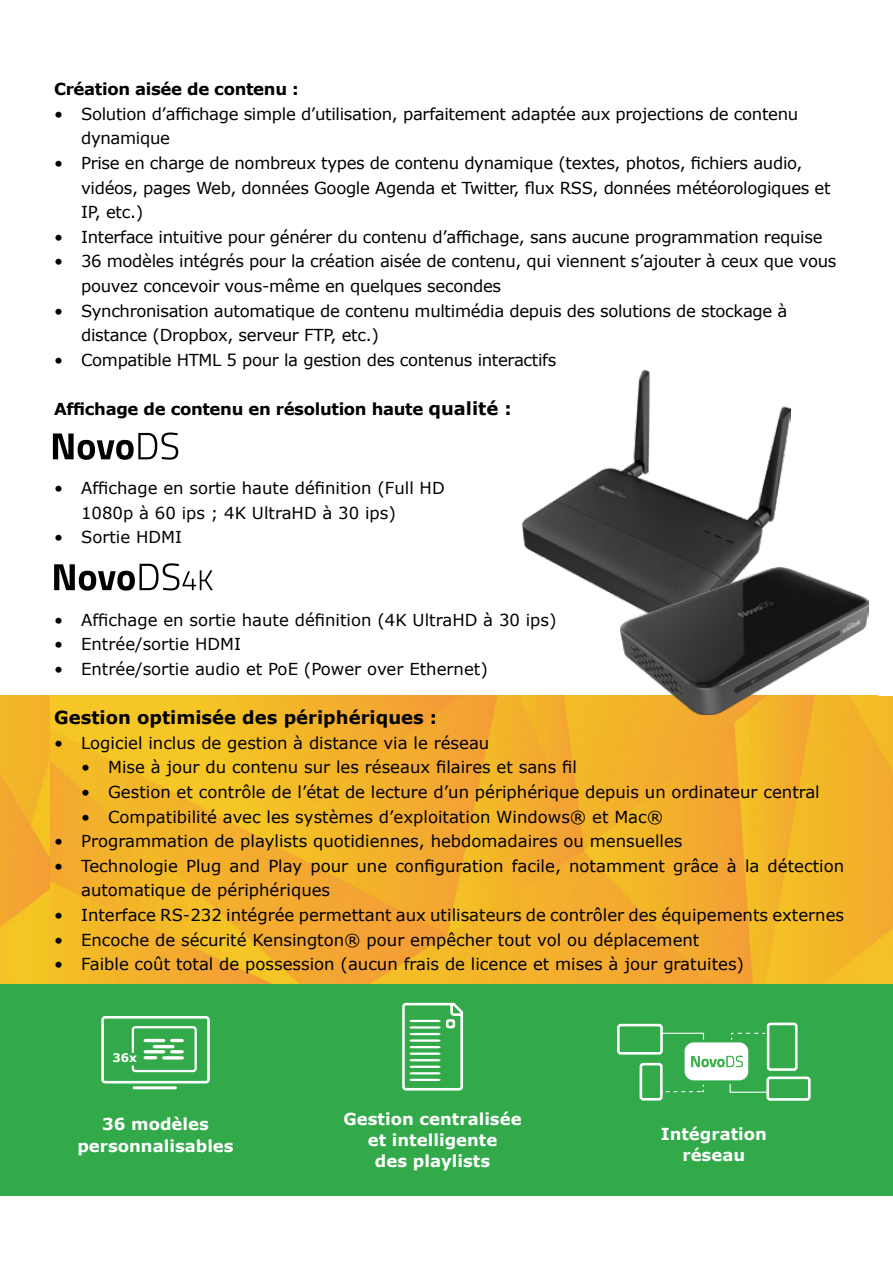
<style>
.page{position:relative;width:893px;height:1263px;background:#fff}
.page>*{position:absolute;margin:0;border:0;box-sizing:border-box;transform-origin:0 0}
.t1{font:700 18px "Verdana";color:#000}
.t2{font:16.5px/24.6px "Verdana";color:#000}
.t3{font:16.5px/24.6px "Verdana";letter-spacing:-.02em;color:#000}
.t4{font:700 16.5px/21px "Verdana";color:#fff;text-align:center}
.t5{font:700 16.5px "Verdana";letter-spacing:-.02em;color:#000}
.t6{font:700 11.85px "Verdana";color:#fff}
.s1{font-size:18px}
</style>
<div class="page">
<img style="left:0;top:695px;width:893px;height:290px">
<svg style="left:0;top:886px;width:116px;height:99px;background:#f1ba27"></svg>
<div style="left:0;top:985px;width:893px;height:211px;background:#32aa4a"></div>
<svg style="left:133px;top:1086px;width:44px;height:3px"></svg>
<div style="left:101px;top:1016px;width:109px;height:67px;border:3px solid #fff;border-radius:3px"></div>
<svg style="left:144px;top:1039px;width:40px;height:20px"></svg>
<div style="left:132px;top:1026px;width:65px;height:46px;border:2px solid #fff;border-radius:3px"></div>
<svg style="left:402px;top:1002px;width:61px;height:89px"></svg>
<svg style="left:617px;top:1022px;width:194px;height:79px"></svg>
<svg style="left:54px;top:563px;width:159px;height:28px"></svg>
<svg style="left:53px;top:432px;width:125px;height:28px"></svg>
<img style="left:523px;top:371px;width:267px;height:257px">
<img style="left:621px;top:567px;width:248px;height:147px">
<p class="t5" style="left:54px;top:78px;width:246px">Création aisée de contenu :</p>
<p class="t3" style="left:81px;top:102px;width:719px;text-indent:-27px">• Solution d’affichage simple d’utilisation, parfaitement adaptée aux projections de contenu dynamique</p>
<p class="t3" style="left:81px;top:151px;width:751px;text-indent:-27px">• Prise en charge de nombreux types de contenu dynamique (textes, photos, fichiers audio, vidéos, pages Web, données Google Agenda et Twitter, flux RSS, données météorologiques et<br>IP, etc.)</p>
<p class="t3" style="left:54px;top:225px;width:770px">• Interface intuitive pour générer du contenu d’affichage, sans aucune programmation requise</p>
<p class="t3" style="left:81px;top:249px;width:757px;text-indent:-27px">• 36 modèles intégrés pour la création aisée de contenu, qui viennent s’ajouter à ceux que vous pouvez concevoir vous-même en quelques secondes</p>
<p class="t3" style="left:81px;top:299px;width:708px;text-indent:-27px">• Synchronisation automatique de contenu multimédia depuis des solutions de stockage à distance (Dropbox, serveur FTP, etc.)</p>
<p class="t3" style="left:54px;top:348px;width:504px">• Compatible HTML 5 pour la gestion des contenus interactifs</p>
<p class="t5" style="left:54px;top:398px;width:459px">Affichage de contenu en résolution haute <span class="s1">qualité :</span></p>
<p class="t2" style="left:81px;top:476px;width:365px;text-indent:-27px">• Affichage en sortie haute définition (Full HD<br>1080p à 60 ips ; 4K UltraHD à 30 ips)</p>
<p class="t2" style="left:54px;top:525px;width:129px">• Sortie HDMI</p>
<p class="t2" style="left:54px;top:608px;width:504px">• Affichage en sortie haute définition (4K UltraHD à 30 ips)</p>
<p class="t2" style="left:54px;top:632px;width:188px">• Entrée/sortie HDMI</p>
<p class="t2" style="left:54px;top:657px;width:435px">• Entrée/sortie audio et PoE (Power over Ethernet)</p>
<p class="t1" style="left:54px;top:706px;width:385px">Gestion optimisée des périphériques :</p>
<p class="t2" style="left:54px;top:731px;width:437px">• Logiciel inclus de gestion à distance via le réseau</p>
<p class="t2" style="left:81px;top:755px;width:497px">• Mise à jour du contenu sur les réseaux filaires et sans fil</p>
<p class="t2" style="left:81px;top:780px;width:740px">• Gestion et contrôle de l’état de lecture d’un périphérique depuis un ordinateur central</p>
<p class="t2" style="left:81px;top:804px;width:584px">• Compatibilité avec les systèmes d’exploitation Windows® et Mac®</p>
<p class="t2" style="left:54px;top:829px;width:630px">• Programmation de playlists quotidiennes, hebdomadaires ou mensuelles</p>
<p class="t2" style="left:81px;top:854px;width:765px;text-indent:-27px">• Technologie Plug and Play pour une configuration facile, notamment grâce à la détection automatique de périphériques</p>
<p class="t2" style="left:54px;top:903px;width:792px">• Interface RS-232 intégrée permettant aux utilisateurs de contrôler des équipements externes</p>
<p class="t2" style="left:54px;top:927px;width:647px">• Encoche de sécurité Kensington® pour empêcher tout vol ou déplacement</p>
<p class="t2" style="left:54px;top:952px;width:691px">• Faible coût total de possession (aucun frais de licence et mises à jour gratuites)</p>
<p class="t6" style="left:112px;top:1050px;width:26px">36x</p>
<p class="t4" style="left:343px;top:1108px;width:180px">Gestion centralisée et intelligente<br>des playlists</p>
<p class="t4" style="left:77px;top:1114px;width:158px">36 modèles personnalisables</p>
<p class="t4" style="left:661px;top:1123px;width:108px">Intégration réseau</p>
</div>
